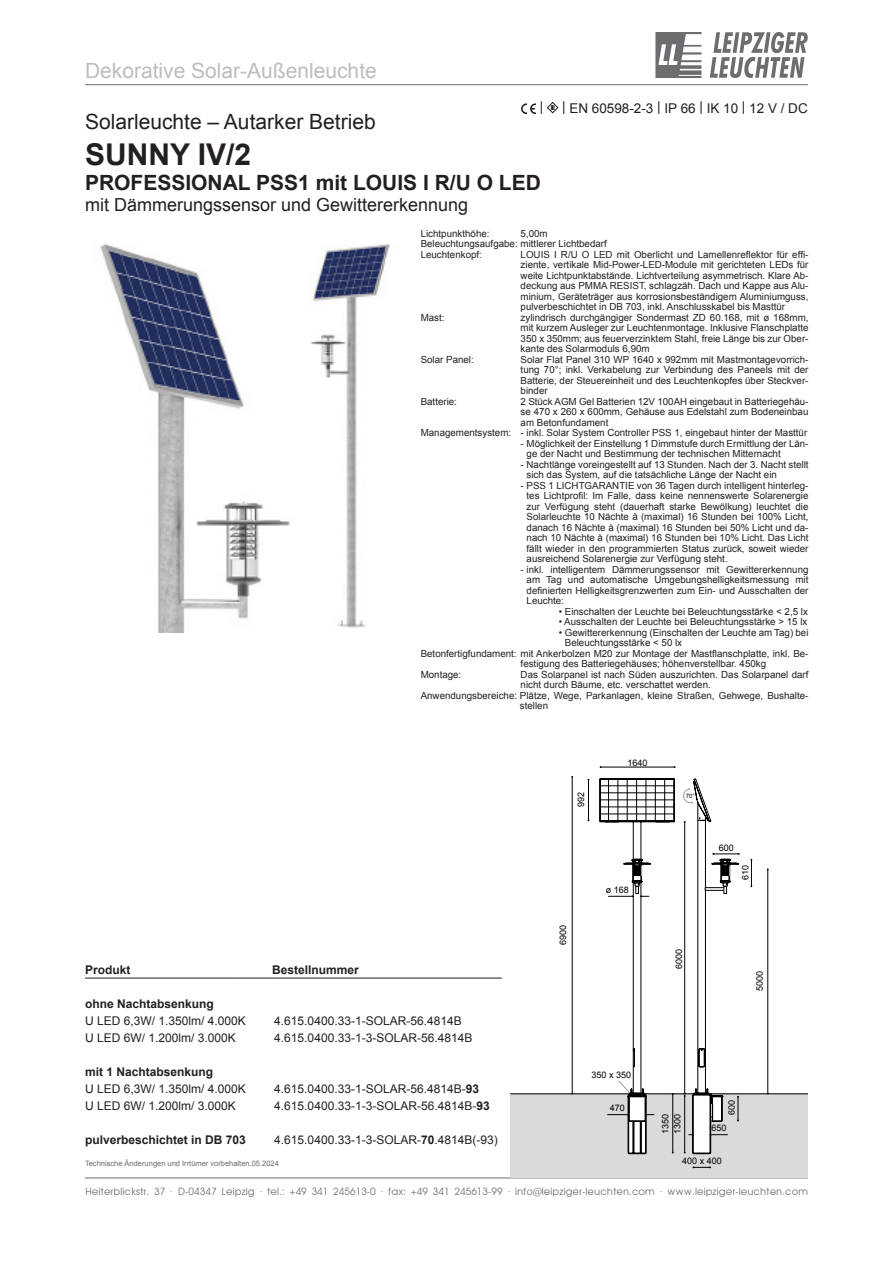
<style>
.page{position:relative;width:893px;height:1263px;background:#fff}
.page>*{position:absolute;margin:0;border:0;box-sizing:border-box;transform-origin:0 0}
.t1{font:700 30px "Arial";color:#231f20}
.t2{font:700 21px "Arial";color:#231f20}
.t3{font:21px "Arial";color:#231f20}
.t4{font:21px "Arial";color:#bcbdc0}
.t5{font:18px "Arial";color:#231f20}
.t6{font:13.5px "Arial";color:#231f20}
.t7{font:12px "Arial";color:#231f20}
.t8{font:700 12px "Arial";color:#231f20}
.t9{font:10.2px "Avant Garde";color:#6c6d70}
.t10{font:9.75px/10.5px "Arial";color:#231f20;text-align:justify}
.t11{font:9px/12px "Arial";color:#000}
.t12{font:7.5px "Arial";color:#6c6d70}
.t13{font:6px "Arial";color:#000}
.s1{font-weight:700}
</style>
<div class="page">
<svg style="left:655px;top:32px;width:46px;height:46px"></svg>
<svg style="left:710px;top:32px;width:98px;height:46px"></svg>
<hr style="left:85px;top:1177px;width:723px;height:1px;background:#6c6d70">
<hr style="left:85px;top:84px;width:723px;height:1px;background:#6c6d70">
<svg style="left:521px;top:103px;width:15px;height:11px"></svg>
<svg style="left:547px;top:101px;width:12px;height:13px"></svg>
<img style="left:100px;top:244px;width:290px;height:389px">
<hr style="left:85px;top:978px;width:149px;height:1px;background:#231f20">
<hr style="left:234px;top:978px;width:38px;height:1px;background:#231f20">
<hr style="left:272px;top:978px;width:230px;height:1px;background:#231f20">
<div style="left:510px;top:1094px;width:298px;height:84px;background:#dadada"></div>
<hr style="left:767px;top:869px;width:1px;height:224px;background:#000">
<hr style="left:572px;top:777px;width:1px;height:316px;background:#000">
<hr style="left:600px;top:767px;width:75px;height:1px;background:#000">
<hr style="left:588px;top:780px;width:1px;height:40px;background:#000">
<svg style="left:693px;top:1166px;width:18px;height:2px"></svg>
<hr style="left:510px;top:1093px;width:298px;height:1px;background:#000">
<svg style="left:750px;top:859px;width:2px;height:28px"></svg>
<svg style="left:599px;top:778px;width:76px;height:376px"></svg>
<svg style="left:682px;top:778px;width:58px;height:376px"></svg>
<p class="t4" style="left:85px;top:57px;width:293px">Dekorative Solar-Außenleuchte</p>
<p class="t6" style="left:540px;top:98px;width:5px">|</p>
<p class="t6" style="left:562px;top:100px;width:247px">| EN 60598-2-3 | IP 66 | IK 10 | 12 V / DC</p>
<p class="t3" style="left:85px;top:107px;width:292px">Solarleuchte – Autarker Betrieb</p>
<p class="t1" style="left:85px;top:134px;width:168px">SUNNY IV/2</p>
<p class="t2" style="left:85px;top:168px;width:457px">PROFESSIONAL PSS1 mit LOUIS I R/U O LED</p>
<p class="t5" style="left:85px;top:193px;width:385px">mit Dämmerungssensor und Gewittererkennung</p>
<p class="t10" style="left:421px;top:228px;width:70px">Lichtpunkthöhe:</p>
<p class="t10" style="left:521px;top:228px;width:29px">5,00m</p>
<p class="t10" style="left:421px;top:239px;width:188px">Beleuchtungsaufgabe: mittlerer Lichtbedarf</p>
<p class="t10" style="left:421px;top:249px;width:63px">Leuchtenkopf:</p>
<p class="t10" style="left:521px;top:249px;width:289px">LOUIS I R/U O LED mit Oberlicht und Lamellenreflektor für effi&shy;ziente, vertikale Mid-Power-LED-Module mit gerichteten LEDs für weite Lichtpunktabstände. Lichtverteilung asymmetrisch. Klare Ab&shy;deckung aus PMMA RESIST, schlagzäh. Dach und Kappe aus Alu&shy;minium, Geräteträger aus korrosionsbeständigem Aluminiumguss, pulverbeschichtet in DB 703, inkl. Anschlusskabel bis Masttür</p>
<p class="t10" style="left:421px;top:312px;width:25px">Mast:</p>
<p class="t10" style="left:521px;top:312px;width:289px">zylindrisch durchgängiger Sondermast ZD 60.168, mit ø 168mm, mit kurzem Ausleger zur Leuchtenmontage. Inklusive Flanschplatte 350 x 350mm; aus feuerverzinktem Stahl, freie Länge bis zur Ober&shy;kante des Solarmoduls 6,90m</p>
<p class="t10" style="left:421px;top:354px;width:55px">Solar Panel:</p>
<p class="t10" style="left:521px;top:354px;width:289px">Solar Flat Panel 310 WP 1640 x 992mm mit Mastmontagevorrich&shy;tung 70°; inkl. Verkabelung zur Verbindung des Paneels mit der Batterie, der Steuereinheit und des Leuchtenkopfes über Steckver&shy;binder</p>
<p class="t10" style="left:421px;top:396px;width:38px">Batterie:</p>
<p class="t10" style="left:521px;top:396px;width:289px">2 Stück AGM Gel Batterien 12V 100AH eingebaut in Batteriegehäu&shy;se 470 x 260 x 600mm, Gehäuse aus Edelstahl zum Bodeneinbau am Betonfundament</p>
<p class="t10" style="left:421px;top:428px;width:388px">Managementsystem: - inkl. Solar System Controller PSS 1, eingebaut hinter der Masttür</p>
<p class="t10" style="left:527px;top:438px;width:283px;text-indent:-6px">- Möglichkeit der Einstellung 1 Dimmstufe durch Ermittlung der Län&shy;ge der Nacht und Bestimmung der technischen Mitternacht</p>
<p class="t10" style="left:527px;top:459px;width:283px;text-indent:-6px">- Nachtlänge voreingestellt auf 13 Stunden. Nach der 3. Nacht stellt sich das System, auf die tatsächliche Länge der Nacht ein</p>
<p class="t10" style="left:527px;top:480px;width:283px;text-indent:-6px">- PSS 1 LICHTGARANTIE von 36 Tagen durch intelligent hinterleg&shy;tes Lichtprofil: Im Falle, dass keine nennenswerte Solarenergie zur Verfügung steht (dauerhaft starke Bewölkung) leuchtet die Solarleuchte 10 Nächte à (maximal) 16 Stunden bei 100% Licht, danach 16 Nächte à (maximal) 16 Stunden bei 50% Licht und da&shy;nach 10 Nächte à (maximal) 16 Stunden bei 10% Licht. Das Licht fällt wieder in den programmierten Status zurück, soweit wieder ausreichend Solarenergie zur Verfügung steht.</p>
<p class="t10" style="left:527px;top:564px;width:283px;text-indent:-6px">- inkl. intelligentem Dämmerungssensor mit Gewittererkennung am Tag und automatische Umgebungshelligkeitsmessung mit definierten Helligkeitsgrenzwerten zum Ein- und Ausschalten der Leuchte:</p>
<p class="t10" style="left:559px;top:606px;width:251px">• Einschalten der Leuchte bei Beleuchtungsstärke &lt; 2,5 lx</p>
<p class="t10" style="left:559px;top:617px;width:250px">• Ausschalten der Leuchte bei Beleuchtungsstärke &gt; 15 lx</p>
<p class="t10" style="left:565px;top:627px;width:245px;text-indent:-6px">• Gewittererkennung (Einschalten der Leuchte am Tag) bei<br>Beleuchtungsstärke &lt; 50 lx</p>
<p class="t10" style="left:521px;top:648px;width:289px;text-indent:-100px">Betonfertigfundament: mit Ankerbolzen M20 zur Montage der Mastflanschplatte, inkl. Be&shy;festigung des Batteriegehäuses; höhenverstellbar. 450kg</p>
<p class="t10" style="left:421px;top:669px;width:42px">Montage:</p>
<p class="t10" style="left:521px;top:669px;width:289px">Das Solarpanel ist nach Süden auszurichten. Das Solarpanel darf nicht durch Bäume, etc. verschattet werden.</p>
<p class="t10" style="left:520px;top:690px;width:290px;text-indent:-99px">Anwendungsbereiche: Plätze, Wege, Parkanlagen, kleine Straßen, Gehwege, Bushalte&shy;stellen</p>
<p class="t8" style="left:85px;top:962px;width:47px">Produkt</p>
<p class="t8" style="left:272px;top:962px;width:88px">Bestellnummer</p>
<p class="t8" style="left:85px;top:996px;width:130px">ohne Nachtabsenkung</p>
<p class="t7" style="left:85px;top:1013px;width:162px">U LED 6,3W/ 1.350lm/ 4.000K</p>
<p class="t7" style="left:274px;top:1013px;width:189px">4.615.0400.33-1-SOLAR-56.4814B</p>
<p class="t7" style="left:85px;top:1030px;width:152px">U LED 6W/ 1.200lm/ 3.000K</p>
<p class="t7" style="left:274px;top:1030px;width:200px">4.615.0400.33-1-3-SOLAR-56.4814B</p>
<p class="t8" style="left:85px;top:1064px;width:130px">mit 1 Nachtabsenkung</p>
<p class="t7" style="left:85px;top:1081px;width:162px">U LED 6,3W/ 1.350lm/ 4.000K</p>
<p class="t7" style="left:274px;top:1081px;width:206px">4.615.0400.33-1-SOLAR-56.4814B-<span class="s1">93</span></p>
<p class="t7" style="left:85px;top:1098px;width:152px">U LED 6W/ 1.200lm/ 3.000K</p>
<p class="t7" style="left:274px;top:1098px;width:217px">4.615.0400.33-1-3-SOLAR-56.4814B-<span class="s1">93</span></p>
<p class="t8" style="left:85px;top:1132px;width:162px">pulverbeschichtet in DB 703</p>
<p class="t7" style="left:274px;top:1132px;width:225px">4.615.0400.33-1-3-SOLAR-<span class="s1">70</span>.4814B(-93)</p>
<p class="t12" style="left:85px;top:1159px;width:195px">Technische Änderungen und Irrtümer vorbehalten.05.2024</p>
<p class="t11" style="left:575px;top:807px;width:17px;rotate:-90deg">992</p>
<p class="t11" style="left:628px;top:757px;width:22px">1640</p>
<p class="t11" style="left:557px;top:945px;width:22px;rotate:-90deg">6900</p>
<p class="t11" style="left:606px;top:884px;width:25px">ø 168</p>
<p class="t13" style="left:686px;top:792px;width:11px">70°</p>
<p class="t11" style="left:719px;top:842px;width:17px">600</p>
<p class="t11" style="left:739px;top:880px;width:17px;rotate:-90deg">610</p>
<p class="t11" style="left:673px;top:969px;width:22px;rotate:-90deg">6000</p>
<p class="t11" style="left:754px;top:991px;width:22px;rotate:-90deg">5000</p>
<p class="t11" style="left:592px;top:1069px;width:41px">350 x 350</p>
<p class="t11" style="left:610px;top:1102px;width:17px">470</p>
<p class="t11" style="left:726px;top:1115px;width:17px;rotate:-90deg">600</p>
<p class="t11" style="left:659px;top:1133px;width:22px;rotate:-90deg">1350<br>1300</p>
<p class="t11" style="left:711px;top:1122px;width:17px">650</p>
<p class="t11" style="left:682px;top:1155px;width:41px">400 x 400</p>
<p class="t9" style="left:85px;top:1185px;width:724px">Heiterblickstr. 37 · D-04347 Leipzig · tel.: +49 341 245613-0 · fax: +49 341 245613-99 · info@leipziger-leuchten.com · www.leipziger-leuchten.com</p>
</div>
